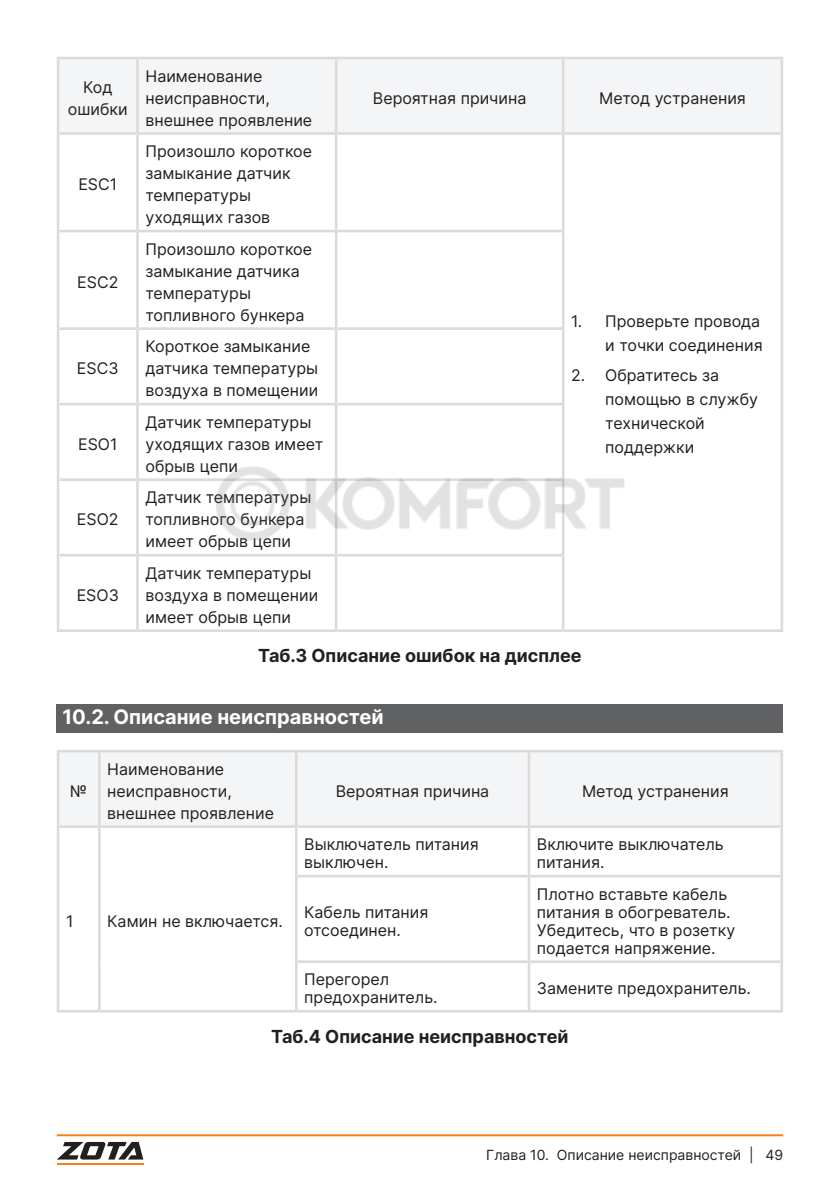
<style>
.page{position:relative;width:840px;height:1191px;background:#fff}
.page>*{position:absolute;margin:0;border:0;box-sizing:border-box;transform-origin:0 0}
.t1{font:700 20px "Inter";color:#fff}
.t2{font:700 18px "Inter";color:#231f20}
.t3{font:16px/22px "Inter";color:#231f20}
.t4{font:14px "Inter";color:#231f20}
</style>
<div class="page">
<hr style="left:57px;top:1134px;width:725px;height:2px;background:#f58220">
<svg style="left:57px;top:1142px;width:86px;height:17px"></svg>
<hr style="left:57px;top:1163px;width:86px;height:1px;background:#f58220">
<div style="left:59px;top:59px;width:721px;height:73px;background:#f4f5f6"></div>
<hr style="left:59px;top:132px;width:77px;height:3px;background:#dcdbda">
<hr style="left:139px;top:132px;width:195px;height:3px;background:#dcdbda">
<hr style="left:337px;top:132px;width:224px;height:3px;background:#dcdbda">
<hr style="left:564px;top:132px;width:216px;height:3px;background:#dcdbda">
<hr style="left:59px;top:230px;width:77px;height:2px;background:#dcdbda">
<hr style="left:139px;top:230px;width:195px;height:2px;background:#dcdbda">
<hr style="left:337px;top:230px;width:224px;height:2px;background:#dcdbda">
<hr style="left:59px;top:327px;width:77px;height:3px;background:#dcdbda">
<hr style="left:139px;top:327px;width:195px;height:3px;background:#dcdbda">
<hr style="left:337px;top:327px;width:224px;height:3px;background:#dcdbda">
<hr style="left:59px;top:403px;width:77px;height:2px;background:#dcdbda">
<hr style="left:139px;top:403px;width:195px;height:2px;background:#dcdbda">
<hr style="left:337px;top:403px;width:224px;height:2px;background:#dcdbda">
<hr style="left:59px;top:478px;width:77px;height:3px;background:#dcdbda">
<hr style="left:139px;top:478px;width:195px;height:3px;background:#dcdbda">
<hr style="left:59px;top:554px;width:77px;height:2px;background:#dcdbda">
<hr style="left:139px;top:554px;width:195px;height:2px;background:#dcdbda">
<hr style="left:337px;top:554px;width:224px;height:2px;background:#dcdbda">
<hr style="left:57px;top:57px;width:80px;height:2px;background:#dcdbda">
<hr style="left:57px;top:59px;width:2px;height:74px;background:#dcdbda">
<hr style="left:137px;top:57px;width:199px;height:2px;background:#dcdbda">
<hr style="left:136px;top:59px;width:3px;height:74px;background:#dcdbda">
<hr style="left:336px;top:57px;width:227px;height:2px;background:#dcdbda">
<hr style="left:334px;top:59px;width:3px;height:74px;background:#dcdbda">
<hr style="left:563px;top:57px;width:219px;height:2px;background:#dcdbda">
<hr style="left:561px;top:59px;width:3px;height:74px;background:#dcdbda">
<hr style="left:780px;top:59px;width:2px;height:74px;background:#dcdbda">
<hr style="left:57px;top:133px;width:2px;height:98px;background:#dcdbda">
<hr style="left:136px;top:133px;width:3px;height:98px;background:#dcdbda">
<hr style="left:334px;top:133px;width:3px;height:98px;background:#dcdbda">
<hr style="left:57px;top:231px;width:2px;height:97px;background:#dcdbda">
<hr style="left:136px;top:231px;width:3px;height:97px;background:#dcdbda">
<hr style="left:334px;top:231px;width:3px;height:97px;background:#dcdbda">
<hr style="left:57px;top:328px;width:2px;height:76px;background:#dcdbda">
<hr style="left:136px;top:328px;width:3px;height:76px;background:#dcdbda">
<hr style="left:334px;top:328px;width:3px;height:76px;background:#dcdbda">
<hr style="left:57px;top:404px;width:2px;height:75px;background:#dcdbda">
<hr style="left:136px;top:404px;width:3px;height:75px;background:#dcdbda">
<hr style="left:334px;top:404px;width:3px;height:75px;background:#dcdbda">
<hr style="left:57px;top:479px;width:2px;height:76px;background:#dcdbda">
<hr style="left:136px;top:479px;width:3px;height:76px;background:#dcdbda">
<hr style="left:334px;top:479px;width:3px;height:76px;background:#dcdbda">
<hr style="left:57px;top:555px;width:2px;height:74px;background:#dcdbda">
<hr style="left:136px;top:555px;width:3px;height:74px;background:#dcdbda">
<hr style="left:334px;top:555px;width:3px;height:74px;background:#dcdbda">
<hr style="left:57px;top:629px;width:80px;height:3px;background:#dcdbda">
<hr style="left:137px;top:629px;width:199px;height:3px;background:#dcdbda">
<hr style="left:336px;top:629px;width:227px;height:3px;background:#dcdbda">
<hr style="left:563px;top:629px;width:219px;height:3px;background:#dcdbda">
<hr style="left:561px;top:133px;width:3px;height:98px;background:#dcdbda">
<hr style="left:780px;top:133px;width:2px;height:98px;background:#dcdbda">
<hr style="left:561px;top:231px;width:3px;height:97px;background:#dcdbda">
<hr style="left:780px;top:231px;width:2px;height:97px;background:#dcdbda">
<hr style="left:561px;top:328px;width:3px;height:76px;background:#dcdbda">
<hr style="left:780px;top:328px;width:2px;height:76px;background:#dcdbda">
<hr style="left:561px;top:404px;width:3px;height:75px;background:#dcdbda">
<hr style="left:780px;top:404px;width:2px;height:75px;background:#dcdbda">
<hr style="left:561px;top:479px;width:3px;height:76px;background:#dcdbda">
<hr style="left:780px;top:479px;width:2px;height:76px;background:#dcdbda">
<hr style="left:561px;top:555px;width:3px;height:74px;background:#dcdbda">
<hr style="left:780px;top:555px;width:2px;height:74px;background:#dcdbda">
<div style="left:59px;top:752px;width:721px;height:73px;background:#f4f5f6"></div>
<hr style="left:59px;top:825px;width:39px;height:3px;background:#dcdbda">
<hr style="left:101px;top:825px;width:194px;height:3px;background:#dcdbda">
<hr style="left:297px;top:825px;width:230px;height:3px;background:#dcdbda">
<hr style="left:530px;top:825px;width:250px;height:3px;background:#dcdbda">
<hr style="left:297px;top:875px;width:230px;height:2px;background:#dcdbda">
<hr style="left:530px;top:875px;width:250px;height:2px;background:#dcdbda">
<hr style="left:297px;top:960px;width:230px;height:3px;background:#dcdbda">
<hr style="left:530px;top:960px;width:250px;height:3px;background:#dcdbda">
<hr style="left:57px;top:750px;width:42px;height:2px;background:#dcdbda">
<hr style="left:57px;top:752px;width:2px;height:74px;background:#dcdbda">
<hr style="left:99px;top:750px;width:197px;height:2px;background:#dcdbda">
<hr style="left:98px;top:752px;width:3px;height:74px;background:#dcdbda">
<hr style="left:296px;top:750px;width:232px;height:2px;background:#dcdbda">
<hr style="left:295px;top:752px;width:2px;height:74px;background:#dcdbda">
<hr style="left:528px;top:750px;width:254px;height:2px;background:#dcdbda">
<hr style="left:527px;top:752px;width:3px;height:74px;background:#dcdbda">
<hr style="left:780px;top:752px;width:2px;height:74px;background:#dcdbda">
<hr style="left:57px;top:826px;width:2px;height:50px;background:#dcdbda">
<hr style="left:98px;top:826px;width:3px;height:50px;background:#dcdbda">
<hr style="left:57px;top:876px;width:2px;height:85px;background:#dcdbda">
<hr style="left:98px;top:876px;width:3px;height:85px;background:#dcdbda">
<hr style="left:57px;top:961px;width:2px;height:49px;background:#dcdbda">
<hr style="left:98px;top:961px;width:3px;height:49px;background:#dcdbda">
<hr style="left:295px;top:826px;width:2px;height:50px;background:#dcdbda">
<hr style="left:527px;top:826px;width:3px;height:50px;background:#dcdbda">
<hr style="left:780px;top:826px;width:2px;height:50px;background:#dcdbda">
<hr style="left:295px;top:876px;width:2px;height:85px;background:#dcdbda">
<hr style="left:527px;top:876px;width:3px;height:85px;background:#dcdbda">
<hr style="left:780px;top:876px;width:2px;height:85px;background:#dcdbda">
<hr style="left:295px;top:961px;width:2px;height:49px;background:#dcdbda">
<hr style="left:527px;top:961px;width:3px;height:49px;background:#dcdbda">
<hr style="left:780px;top:961px;width:2px;height:49px;background:#dcdbda">
<hr style="left:57px;top:1010px;width:42px;height:2px;background:#dcdbda">
<hr style="left:99px;top:1010px;width:197px;height:2px;background:#dcdbda">
<hr style="left:296px;top:1010px;width:232px;height:2px;background:#dcdbda">
<hr style="left:528px;top:1010px;width:254px;height:2px;background:#dcdbda">
<div style="left:57px;top:704px;width:725px;height:29px;background:#5f6162"></div>
<img style="left:210px;top:457px;width:415px;height:92px">
<p class="t3" style="left:68px;top:75px;width:61px;text-align:center">Код ошибки</p>
<p class="t3" style="left:145px;top:64px;width:168px">Наименование неисправности, внешнее проявление</p>
<p class="t3" style="left:78px;top:173px;width:40px">ESC1</p>
<p class="t3" style="left:77px;top:270px;width:43px">ESC2</p>
<p class="t3" style="left:77px;top:357px;width:43px">ESC3</p>
<p class="t3" style="left:78px;top:432px;width:41px">ESO1</p>
<p class="t3" style="left:77px;top:508px;width:43px">ESO2</p>
<p class="t3" style="left:145px;top:140px;width:168px">Произошло короткое замыкание датчик температуры уходящих газов</p>
<p class="t3" style="left:145px;top:237px;width:168px">Произошло короткое замыкание датчика температуры топливного бункера</p>
<p class="t3" style="left:145px;top:335px;width:174px">Короткое замыкание датчика температуры воздуха в помещении</p>
<p class="t3" style="left:145px;top:410px;width:179px">Датчик температуры уходящих газов имеет обрыв цепи</p>
<p class="t3" style="left:145px;top:486px;width:167px">Датчик температуры топливного бункера имеет обрыв цепи</p>
<p class="t3" style="left:373px;top:86px;width:155px">Вероятная причина</p>
<p class="t3" style="left:599px;top:86px;width:148px">Метод устранения</p>
<p class="t3" style="left:571px;top:309px;width:193px;line-height:24px;text-align:right">1. Проверьте провода и точки соединения</p>
<p class="t3" style="left:605px;top:362px;width:154px;line-height:24px;text-indent:-34px">2. Обратитесь за помощью в службу технической поддержки</p>
<p class="t3" style="left:77px;top:583px;width:44px">ESO3</p>
<p class="t3" style="left:145px;top:561px;width:174px">Датчик температуры воздуха в помещении имеет обрыв цепи</p>
<p class="t2" style="left:258px;top:643px;width:325px">Таб.3 Описание ошибок на дисплее</p>
<p class="t1" style="left:62px;top:702px;width:322px">10.2. Описание неисправностей</p>
<p class="t3" style="left:70px;top:779px;width:19px">№</p>
<p class="t3" style="left:107px;top:757px;width:168px">Наименование неисправности, внешнее проявление</p>
<p class="t3" style="left:66px;top:909px;width:9px">1</p>
<p class="t3" style="left:107px;top:909px;width:177px">Камин не включается.</p>
<p class="t3" style="left:335px;top:779px;width:155px">Вероятная причина</p>
<p class="t3" style="left:581px;top:779px;width:148px">Метод устранения</p>
<p class="t3" style="left:304px;top:835px;width:176px;line-height:18px">Выключатель питания выключен.</p>
<p class="t3" style="left:536px;top:835px;width:188px;line-height:18px">Включите выключатель питания.</p>
<p class="t3" style="left:304px;top:902px;width:126px;line-height:18px">Кабель питания отсоединен.</p>
<p class="t3" style="left:536px;top:884px;width:200px;line-height:18px">Плотно вставьте кабель питания в обогреватель.<br>Убедитесь, что в розетку подается напряжение.</p>
<p class="t3" style="left:304px;top:970px;width:135px;line-height:18px">Перегорел предохранитель.</p>
<p class="t3" style="left:536px;top:977px;width:215px">Замените предохранитель.</p>
<p class="t2" style="left:271px;top:1023px;width:298px">Таб.4 Описание неисправностей</p>
<p class="t4" style="left:486px;top:1144px;width:298px">Глава 10. Описание неисправностей | 49</p>
</div>
